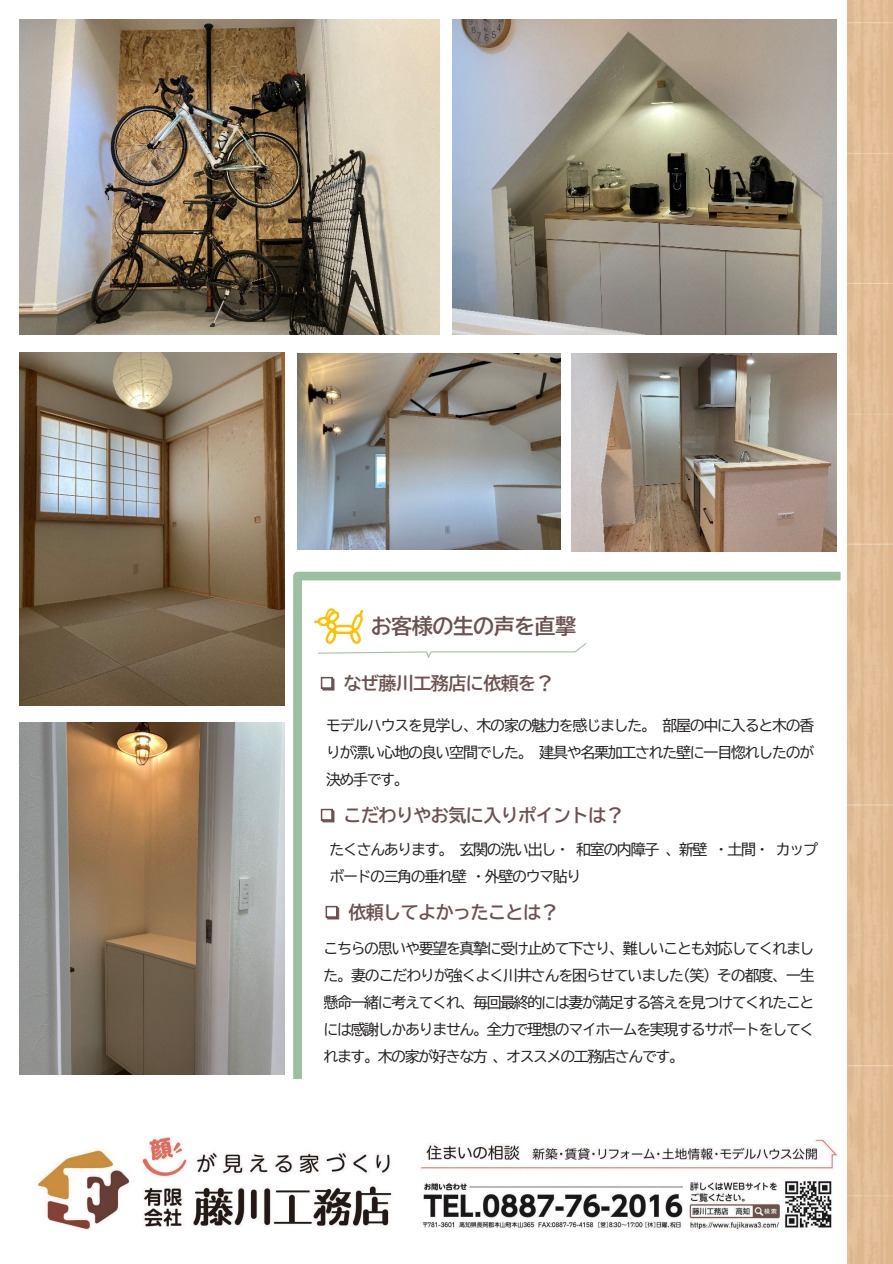
<style>
.page{position:relative;width:893px;height:1264px;background:#fff}
.page>*{position:absolute;margin:0;border:0;box-sizing:border-box;transform-origin:0 0}
.t1{font:21px "BIZ UD Gothic Bold";letter-spacing:-.025em;color:#6b5250}
.t2{font:18px "BIZ UD Gothic Bold";letter-spacing:-.03em;color:#6b5250}
.t3{font:15px/27px "BIZ UD Gothic";letter-spacing:-.085em;color:#231f20;text-align:justify}
</style>
<div class="page">
<svg style="left:293px;top:571px;width:548px;height:508px"></svg>
<svg style="left:314px;top:608px;width:273px;height:52px"></svg>
<img style="left:453px;top:20px;width:383px;height:314px">
<img style="left:298px;top:353px;width:262px;height:196px">
<img style="left:572px;top:353px;width:264px;height:198px">
<img style="left:20px;top:352px;width:264px;height:353px">
<img style="left:20px;top:20px;width:419px;height:314px">
<img style="left:20px;top:722px;width:264px;height:352px">
<img style="left:420px;top:1139px;width:420px;height:91px">
<img style="left:37px;top:1137px;width:355px;height:93px">
<img style="left:847px;top:0;width:45px;height:1263px">
<p class="t1" style="left:371px;top:615px;width:207px">お客様の生の声を直撃</p>
<p class="t2" style="left:319px;top:674px;width:236px">❏ なぜ藤川工務店に依頼を？</p>
<p class="t3" style="left:326px;top:712px;width:490px">モデルハウスを見学し、木の家の魅力を感じました。部屋の中に入ると木の香りが漂い心地の良い空間でした。建具や名栗加工された壁に一目惚れしたのが決め手です。</p>
<p class="t2" style="left:319px;top:805px;width:305px">❏ こだわりやお気に入りポイントは？</p>
<p class="t3" style="left:329px;top:836px;width:490px">たくさんあります。玄関の洗い出し・和室の内障子、新壁・土間・カップボードの三角の垂れ壁・外壁のウマ貼り</p>
<p class="t2" style="left:324px;top:902px;width:236px">❏ 依頼してよかったことは？</p>
<p class="t3" style="left:323px;top:934px;width:492px">こちらの思いや要望を真摯に受け止めて下さり、難しいことも対応してくれました。妻のこだわりが強くよく川井さんを困らせていました(笑) その都度、一生懸命一緒に考えてくれ、毎回最終的には妻が満足する答えを見つけてくれたことには感謝しかありません。全力で理想のマイホームを実現するサポートをしてくれます。木の家が好きな方、オススメの工務店さんです。</p>
</div>
